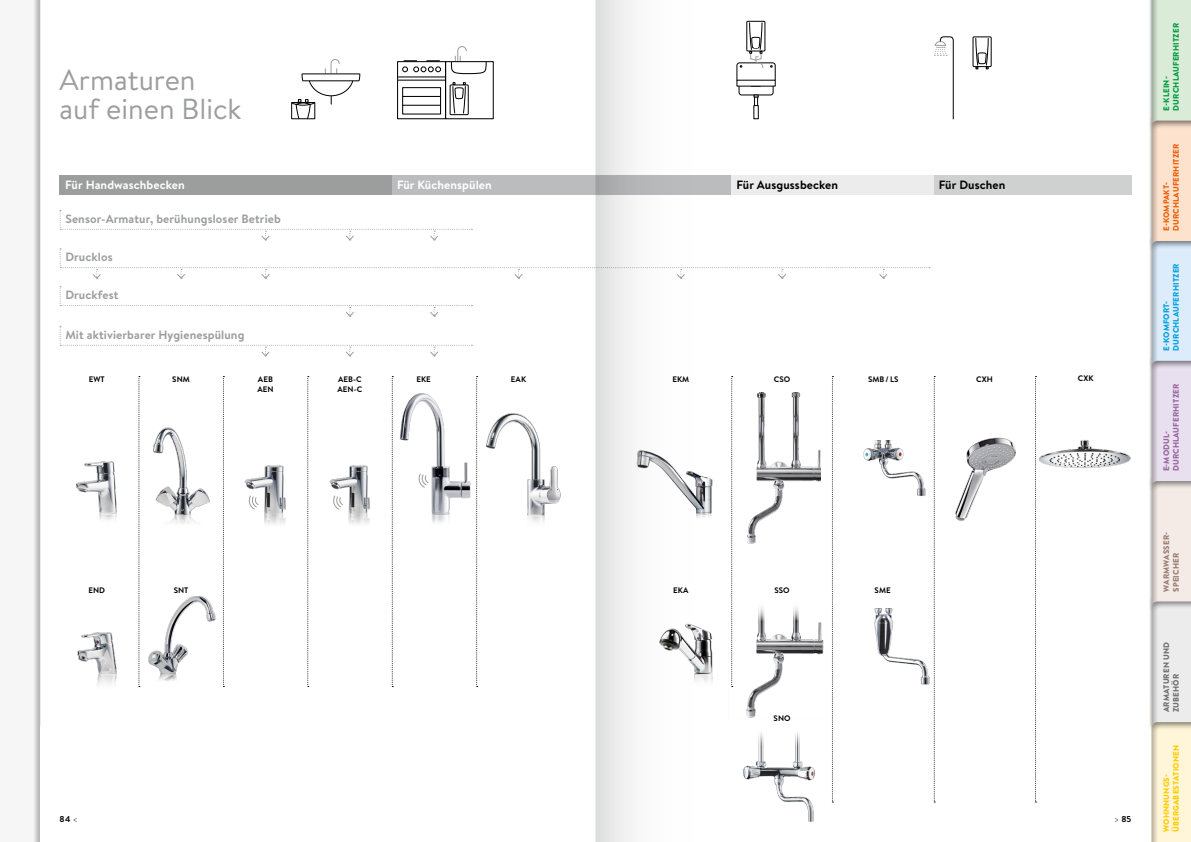
<style>
.page{position:relative;width:1191px;height:842px;background:#fff}
.page>*{position:absolute;margin:0;border:0;box-sizing:border-box;transform-origin:0 0}
.t1{font:29px/29.5px "Brandon Text";color:#9c9d9d}
.t2{font:700 12px "Brandon Text";letter-spacing:.01em;color:#9c9d9d}
.t3{font:700 12px "Brandon Text";letter-spacing:.01em;color:#fff}
.t4{font:700 12px "Brandon Text";letter-spacing:.01em;color:#000}
.t5{font:700 8.5px "Brandon Text";color:#000}
.t6{font:700 8px/9.6px "Brandon Text";letter-spacing:.01em;color:#000}
.t7{font:900 8px/9.6px "Brandon Text";letter-spacing:.02em;color:#fc0}
.t8{font:900 8px/9.6px "Brandon Text";letter-spacing:.02em;color:#00a0de}
.t9{font:900 8px/9.6px "Brandon Text";letter-spacing:.02em;color:#eb5c05}
.t10{font:900 8px/9.6px "Brandon Text";letter-spacing:.02em;color:#9864a1}
.t11{font:900 8px/9.6px "Brandon Text";letter-spacing:.02em;color:#009b3e}
.t12{font:900 8px/9.6px "Brandon Text";letter-spacing:.02em;color:#6f6f6e}
.t13{font:900 8px/9.6px "Brandon Text";letter-spacing:.02em;color:#987c71}
.s1{font-weight:300}
</style>
<div class="page">
<div style="left:60px;top:175px;width:332px;height:19px;background:#9c9d9d"></div>
<div style="left:392px;top:175px;width:339px;height:19px;background:#bbbcbd"></div>
<div style="left:843px;top:175px;width:288px;height:19px;background:#cfd0d0"></div>
<div style="left:731px;top:175px;width:203px;height:19px;background:#ececed"></div>
<img style="left:76px;top:461px;width:41px;height:59px">
<img style="left:77px;top:632px;width:40px;height:53px">
<img style="left:153px;top:427px;width:57px;height:97px">
<img style="left:138px;top:596px;width:78px;height:86px">
<img style="left:245px;top:465px;width:41px;height:59px">
<svg style="left:249px;top:495px;width:10px;height:16px"></svg>
<img style="left:329px;top:465px;width:41px;height:59px">
<svg style="left:333px;top:495px;width:11px;height:16px"></svg>
<img style="left:955px;top:437px;width:61px;height:84px">
<img style="left:1038px;top:440px;width:93px;height:28px">
<svg style="left:139px;top:376px;width:1px;height:311px"></svg>
<svg style="left:223px;top:376px;width:1px;height:311px"></svg>
<svg style="left:307px;top:376px;width:2px;height:311px"></svg>
<svg style="left:832px;top:376px;width:1px;height:427px"></svg>
<svg style="left:934px;top:376px;width:1px;height:427px"></svg>
<svg style="left:1035px;top:376px;width:1px;height:427px"></svg>
<img style="left:391px;top:389px;width:80px;height:136px">
<svg style="left:419px;top:473px;width:10px;height:16px"></svg>
<div style="left:291px;top:102px;width:24px;height:17px;border:1px solid #000"></div>
<svg style="left:292px;top:59px;width:69px;height:60px"></svg>
<hr style="left:398px;top:76px;width:47px;height:1px;background:#000">
<div style="left:397px;top:61px;width:49px;height:58px;border:1px solid #000"></div>
<svg style="left:402px;top:60px;width:39px;height:12px"></svg>
<hr style="left:398px;top:80px;width:47px;height:1px;background:#000">
<hr style="left:403px;top:96px;width:37px;height:1px;background:#000">
<hr style="left:403px;top:105px;width:37px;height:1px;background:#000">
<svg style="left:450px;top:46px;width:37px;height:28px"></svg>
<div style="left:402px;top:87px;width:39px;height:28px;border:1px solid #000"></div>
<div style="left:449px;top:84px;width:20px;height:31px;border:1px solid #000"></div>
<svg style="left:452px;top:82px;width:14px;height:32px"></svg>
<div style="left:445px;top:61px;width:49px;height:58px;border:1px solid #000"></div>
<div style="left:753px;top:105px;width:6px;height:14px;border:1px solid #000"></div>
<div style="left:746px;top:21px;width:19px;height:31px;border:1px solid #000"></div>
<svg style="left:756px;top:22px;width:20px;height:86px"></svg>
<svg style="left:973px;top:37px;width:18px;height:30px"></svg>
<div style="left:972px;top:36px;width:19px;height:31px;border:1px solid #000"></div>
<svg style="left:975px;top:38px;width:13px;height:31px"></svg>
<svg style="left:934px;top:36px;width:20px;height:84px"></svg>
<svg style="left:60px;top:210px;width:412px;height:31px"></svg>
<svg style="left:60px;top:248px;width:870px;height:31px"></svg>
<svg style="left:60px;top:286px;width:412px;height:31px"></svg>
<svg style="left:60px;top:326px;width:412px;height:31px"></svg>
<img style="left:756px;top:392px;width:64px;height:134px">
<img style="left:756px;top:620px;width:68px;height:79px">
<img style="left:863px;top:440px;width:63px;height:56px">
<img style="left:756px;top:732px;width:59px;height:90px">
<svg style="left:476px;top:376px;width:2px;height:311px"></svg>
<svg style="left:392px;top:376px;width:1px;height:311px"></svg>
<img style="left:486px;top:413px;width:75px;height:101px">
<img style="left:874px;top:609px;width:61px;height:99px">
<svg style="left:595px;top:0;width:161px;height:842px"></svg>
<div style="left:0;top:0;width:46px;height:842px;background:#000;opacity:.5"></div>
<div style="left:1148px;top:595px;width:43px;height:138px;background:#f7f7f7"></div>
<div style="left:1148px;top:474px;width:43px;height:139px;background:#f7f7f7"></div>
<div style="left:1148px;top:354px;width:43px;height:138px;background:#f7f7f7"></div>
<div style="left:1148px;top:234px;width:43px;height:138px;background:#f7f7f7"></div>
<div style="left:1148px;top:114px;width:43px;height:138px;background:#f7f7f7"></div>
<div style="left:1148px;top:0;width:43px;height:132px;background:#f7f7f7"></div>
<div style="left:1150px;top:0;width:41px;height:842px;background:#000;opacity:.5"></div>
<h1 class="t1" style="left:60px;top:65px;width:183px">Armaturen auf einen Blick</h1>
<p class="t3" style="left:65px;top:176px;width:121px">Für Handwaschbecken</p>
<p class="t3" style="left:397px;top:176px;width:96px">Für Küchenspülen</p>
<p class="t4" style="left:736px;top:176px;width:103px">Für Ausgussbecken</p>
<p class="t4" style="left:939px;top:176px;width:68px">Für Duschen</p>
<p class="t2" style="left:65px;top:210px;width:217px">Sensor-Armatur, berühungsloser Betrieb</p>
<p class="t2" style="left:65px;top:249px;width:49px">Drucklos</p>
<p class="t2" style="left:65px;top:286px;width:55px">Druckfest</p>
<p class="t2" style="left:65px;top:326px;width:181px">Mit aktivierbarer Hygienespülung</p>
<p class="t6" style="left:89px;top:374px;width:18px">EWT</p>
<p class="t6" style="left:172px;top:374px;width:19px">SNM</p>
<p class="t6" style="left:257px;top:374px;width:18px">AEB<br>AEN</p>
<p class="t6" style="left:337px;top:374px;width:26px">AEB-C<br>AEN-C</p>
<p class="t6" style="left:416px;top:374px;width:16px">EKE</p>
<p class="t6" style="left:511px;top:374px;width:17px">EAK</p>
<p class="t6" style="left:672px;top:374px;width:18px">EKM</p>
<p class="t6" style="left:774px;top:374px;width:18px">CSO</p>
<p class="t6" style="left:868px;top:374px;width:32px">SMB/ LS</p>
<p class="t6" style="left:976px;top:374px;width:18px">CXH</p>
<p class="t6" style="left:1078px;top:373px;width:17px">CXK</p>
<p class="t6" style="left:88px;top:585px;width:18px">END</p>
<p class="t6" style="left:174px;top:585px;width:16px">SNT</p>
<p class="t6" style="left:673px;top:585px;width:17px">EKA</p>
<p class="t6" style="left:774px;top:585px;width:17px">SSO</p>
<p class="t6" style="left:874px;top:585px;width:18px">SME</p>
<p class="t6" style="left:773px;top:714px;width:19px">SNO</p>
<p class="t5" style="left:60px;top:813px;width:20px">84 <span class="s1">&lt;</span></p>
<p class="t5" style="left:1114px;top:813px;width:19px"><span class="s1">&gt;</span> 85</p>
<p class="t11" style="left:1161px;top:111px;width:89px;rotate:-90deg">E-KLEIN-<br>DURCHLAUFERHITZER</p>
<p class="t9" style="left:1161px;top:231px;width:89px;rotate:-90deg">E-KOMPAKT-<br>DURCHLAUFERHITZER</p>
<p class="t8" style="left:1161px;top:351px;width:89px;rotate:-90deg">E-KOMFORT-<br>DURCHLAUFERHITZER</p>
<p class="t10" style="left:1161px;top:471px;width:89px;rotate:-90deg">E-MODUL-<br>DURCHLAUFERHITZER</p>
<p class="t13" style="left:1161px;top:592px;width:61px;rotate:-90deg">WARMWASSER-<br>SPEICHER</p>
<p class="t12" style="left:1161px;top:712px;width:71px;rotate:-90deg">ARMATUREN UND<br>ZUBEHÖR</p>
<p class="t7" style="left:1161px;top:832px;width:88px;rotate:-90deg">WOHNNUNGS-<br>ÜBERGABESTATIONEN</p>
</div>
